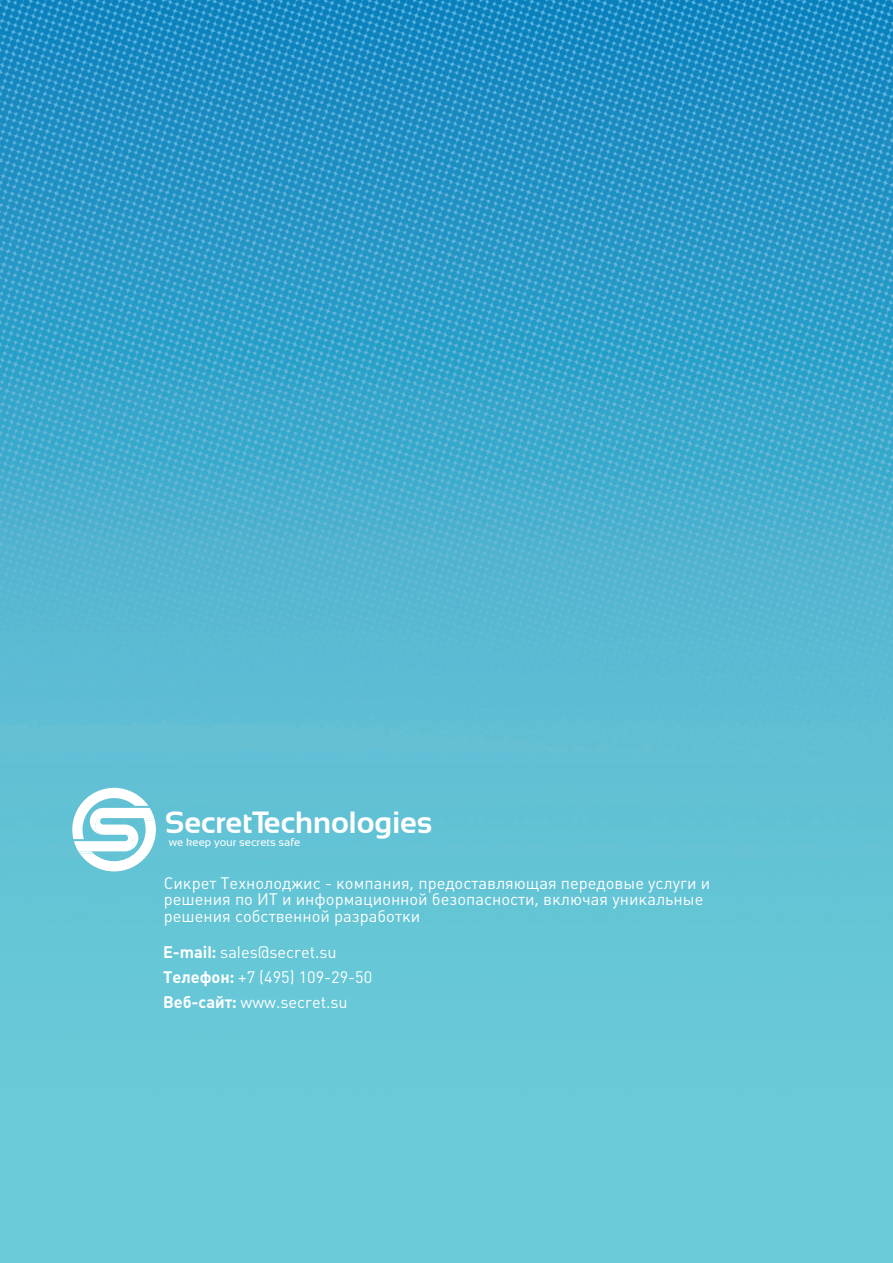
<style>
.page{position:relative;width:893px;height:1263px;background:#fff}
.page>*{position:absolute;margin:0;border:0;box-sizing:border-box;transform-origin:0 0}
.t1{font:700 30.75px "Sansation";color:#fff}
.Список_второго_уровн{font:16.5px/16.5px "Plumb";color:#fff}
.Список_первого_уровн{font:16.5px "Plumb";color:#fff}
.t2{font:11.1px "Sansation";color:#fff}
.s1{font-weight:700}
</style>
<div class="page">
<img style="left:0;top:0;width:893px;height:1263px">
<svg style="left:72px;top:788px;width:84px;height:83px"></svg>
<h1 class="t1" style="left:165px;top:805px;width:269px">SecretTechnologies</h1>
<p class="t2" style="left:169px;top:836px;width:133px">we keep your secrets safe</p>
<p class="Список_второго_уровн" style="left:164px;top:875px;width:548px">Cикрет Технолоджис - компания, предоставляющая передовые услуги и решения по ИТ и информационной безопасности, включая уникальные решения собственной разработки</p>
<p class="Список_первого_уровн" style="left:163px;top:943px;width:175px"><span class="s1">E-mail:</span> sales@secret.su</p>
<p class="Список_первого_уровн" style="left:163px;top:968px;width:211px"><span class="s1">Телефон:</span> +7 (495) 109-29-50</p>
<p class="Список_первого_уровн" style="left:163px;top:993px;width:186px"><span class="s1">Веб-сайт:</span> www.secret.su</p>
</div>
